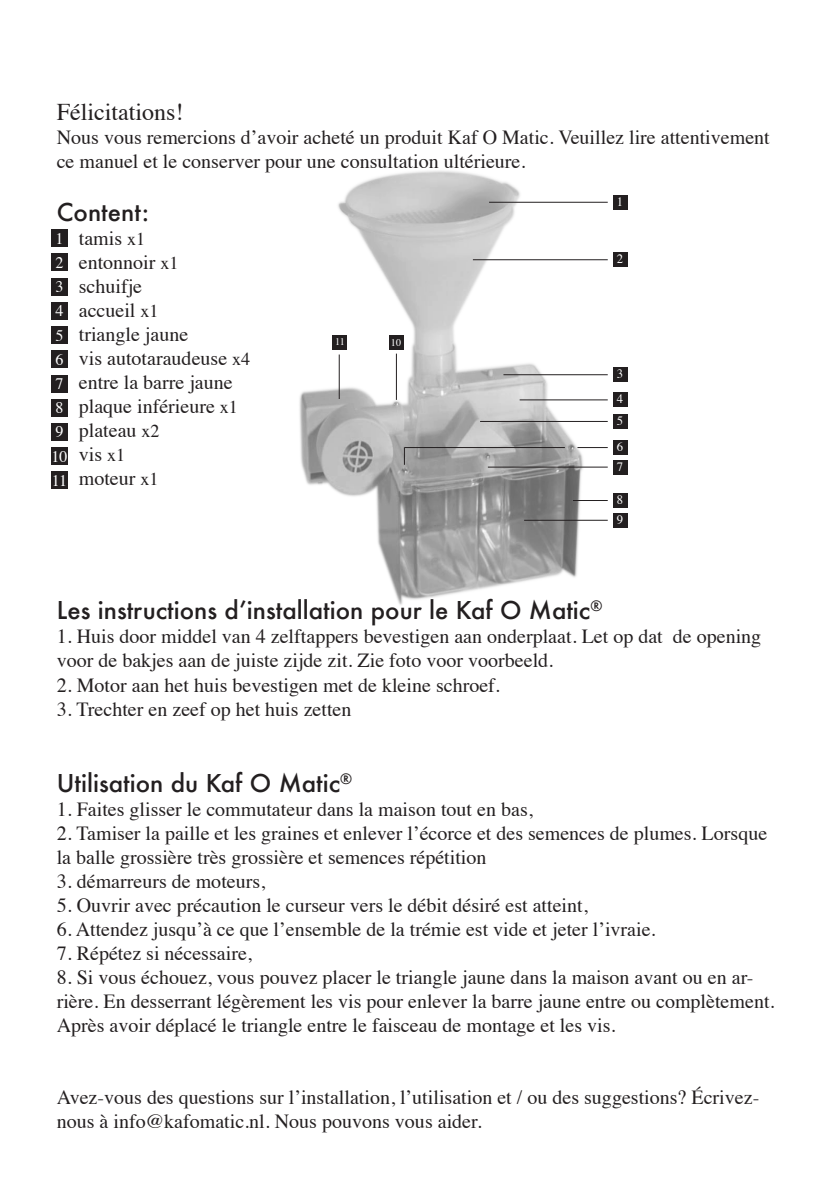
<style>
.page{position:relative;width:840px;height:1191px;background:#fff}
.page>*{position:absolute;margin:0;border:0;box-sizing:border-box;transform-origin:0 0}
.t1{font:500 24px "Futura";color:#231f20}
.t2{font:24px "Times";color:#231f20}
.t3{font:20px/24px "Times";color:#231f20}
.t4{font:16px "Times";color:#fff}
.t5{font:12.6px "Times";color:#fff}
.t6{font:10.2px "Times";color:#fff}
.s1{font-size:18px}
</style>
<div class="page">
<div style="left:51px;top:230px;width:17px;height:17px;background:#231f20"></div>
<div style="left:51px;top:254px;width:17px;height:17px;background:#231f20"></div>
<div style="left:51px;top:278px;width:17px;height:17px;background:#231f20"></div>
<div style="left:51px;top:302px;width:17px;height:17px;background:#231f20"></div>
<div style="left:51px;top:326px;width:17px;height:17px;background:#231f20"></div>
<div style="left:51px;top:351px;width:17px;height:17px;background:#231f20"></div>
<div style="left:51px;top:375px;width:17px;height:17px;background:#231f20"></div>
<div style="left:51px;top:399px;width:17px;height:17px;background:#231f20"></div>
<div style="left:51px;top:423px;width:17px;height:17px;background:#231f20"></div>
<div style="left:51px;top:447px;width:17px;height:17px;background:#231f20"></div>
<div style="left:51px;top:472px;width:17px;height:17px;background:#231f20"></div>
<img style="left:299px;top:170px;width:290px;height:435px">
<hr style="left:472px;top:259px;width:135px;height:1px;background:#231f20">
<hr style="left:519px;top:399px;width:88px;height:1px;background:#231f20">
<hr style="left:503px;top:374px;width:104px;height:1px;background:#231f20">
<hr style="left:480px;top:421px;width:127px;height:1px;background:#231f20">
<hr style="left:487px;top:467px;width:120px;height:1px;background:#231f20">
<hr style="left:577px;top:447px;width:30px;height:1px;background:#231f20">
<hr style="left:572px;top:500px;width:35px;height:1px;background:#231f20">
<hr style="left:524px;top:520px;width:83px;height:1px;background:#231f20">
<div style="left:612px;top:493px;width:15px;height:15px;background:#231f20"></div>
<div style="left:612px;top:513px;width:15px;height:14px;background:#231f20"></div>
<div style="left:612px;top:460px;width:15px;height:14px;background:#231f20"></div>
<div style="left:612px;top:440px;width:15px;height:15px;background:#231f20"></div>
<div style="left:612px;top:414px;width:15px;height:14px;background:#231f20"></div>
<div style="left:612px;top:393px;width:15px;height:14px;background:#231f20"></div>
<div style="left:612px;top:367px;width:15px;height:15px;background:#231f20"></div>
<div style="left:612px;top:252px;width:15px;height:15px;background:#231f20"></div>
<hr style="left:339px;top:354px;width:1px;height:45px;background:#231f20">
<hr style="left:396px;top:353px;width:1px;height:47px;background:#231f20">
<div style="left:332px;top:335px;width:15px;height:14px;background:#231f20"></div>
<div style="left:388px;top:335px;width:15px;height:14px;background:#231f20"></div>
<hr style="left:404px;top:447px;width:160px;height:1px;background:#231f20">
<svg style="left:404px;top:447px;width:1px;height:18px"></svg>
<hr style="left:489px;top:202px;width:118px;height:1px;background:#231f20">
<div style="left:612px;top:195px;width:15px;height:14px;background:#231f20"></div>
<p class="t2" style="left:57px;top:90px;width:128px">Félicitations!</p>
<p class="t3" style="left:57px;top:124px;width:714px">Nous vous remercions d’avoir acheté un produit Kaf O Matic. Veuillez lire attentivement ce manuel et le conserver pour une consultation ultérieure.</p>
<p class="t1" style="left:57px;top:195px;width:94px">Content:</p>
<p class="t3" style="left:79px;top:224px;width:68px">tamis <span class="s1">x1</span></p>
<p class="t3" style="left:79px;top:248px;width:101px">entonnoir <span class="s1">x1</span></p>
<p class="t3" style="left:79px;top:272px;width:65px">schuifje</p>
<p class="t3" style="left:79px;top:296px;width:81px">accueil <span class="s1">x1</span></p>
<p class="t3" style="left:79px;top:320px;width:111px">triangle jaune</p>
<p class="t3" style="left:79px;top:344px;width:173px">vis autotaraudeuse <span class="s1">x4</span></p>
<p class="t3" style="left:79px;top:368px;width:155px">entre la barre jaune</p>
<p class="t3" style="left:79px;top:392px;width:161px">plaque inférieure <span class="s1">x1</span></p>
<p class="t3" style="left:79px;top:416px;width:82px">plateau <span class="s1">x2</span></p>
<p class="t3" style="left:79px;top:440px;width:48px">vis <span class="s1">x1</span></p>
<p class="t3" style="left:79px;top:464px;width:81px">moteur <span class="s1">x1</span></p>
<p class="t5" style="left:616px;top:190px;width:8px">1</p>
<p class="t4" style="left:56px;top:223px;width:9px">1</p>
<p class="t4" style="left:56px;top:247px;width:9px">2</p>
<p class="t4" style="left:56px;top:272px;width:9px">3</p>
<p class="t4" style="left:56px;top:296px;width:9px">4</p>
<p class="t4" style="left:56px;top:320px;width:9px">5</p>
<p class="t4" style="left:56px;top:344px;width:9px">6</p>
<p class="t4" style="left:56px;top:369px;width:9px">7</p>
<p class="t4" style="left:56px;top:393px;width:9px">8</p>
<p class="t4" style="left:56px;top:417px;width:9px">9</p>
<p class="t4" style="left:52px;top:441px;width:17px">10</p>
<p class="t4" style="left:52px;top:465px;width:17px">11</p>
<p class="t5" style="left:616px;top:247px;width:8px">2</p>
<p class="t6" style="left:335px;top:332px;width:11px">11</p>
<p class="t6" style="left:391px;top:333px;width:12px">10</p>
<p class="t5" style="left:616px;top:362px;width:8px">3</p>
<p class="t5" style="left:616px;top:387px;width:8px">4</p>
<p class="t5" style="left:616px;top:409px;width:8px">5</p>
<p class="t5" style="left:616px;top:435px;width:8px">6</p>
<p class="t5" style="left:616px;top:455px;width:8px">7</p>
<p class="t5" style="left:616px;top:488px;width:8px">8</p>
<p class="t5" style="left:616px;top:508px;width:8px">9</p>
<p class="t1" style="left:57px;top:594px;width:547px">Les instructions d’installation pour le Kaf O Matic<sup>®</sup></p>
<p class="t3" style="left:57px;top:623px;width:705px">1. Huis door middel van 4 zelftappers bevestigen aan onderplaat. Let op dat de opening voor de bakjes aan de juiste zijde zit. Zie foto voor voorbeeld.</p>
<p class="t3" style="left:57px;top:671px;width:444px">2. Motor aan het huis bevestigen met de kleine schroef.</p>
<p class="t3" style="left:57px;top:695px;width:296px">3. Trechter en zeef op het huis zetten</p>
<p class="t1" style="left:57px;top:767px;width:297px">Utilisation du Kaf O Matic<sup>®</sup></p>
<p class="t3" style="left:57px;top:796px;width:477px">1. Faites glisser le commutateur dans la maison tout en bas,</p>
<p class="t3" style="left:57px;top:820px;width:711px">2. Tamiser la paille et les graines et enlever l’écorce et des semences de plumes. Lorsque la balle grossière très grossière et semences répétition</p>
<p class="t3" style="left:57px;top:868px;width:210px">3. démarreurs de moteurs,</p>
<p class="t3" style="left:57px;top:892px;width:532px">5. Ouvrir avec précaution le curseur vers le débit désiré est atteint,</p>
<p class="t3" style="left:57px;top:916px;width:600px">6. Attendez jusqu’à ce que l’ensemble de la trémie est vide et jeter l’ivraie.</p>
<p class="t3" style="left:57px;top:940px;width:196px">7. Répétez si nécessaire,</p>
<p class="t3" style="left:57px;top:964px;width:719px">8. Si vous échouez, vous pouvez placer le triangle jaune dans la maison avant ou en ar&shy;rière. En desserrant légèrement les vis pour enlever la barre jaune entre ou complètement.<br>Après avoir déplacé le triangle entre le faisceau de montage et les vis.</p>
<p class="t3" style="left:57px;top:1084px;width:703px">Avez-vous des questions sur l’installation, l’utilisation et / ou des suggestions? Écrivez&shy;nous à info@kafomatic.nl. Nous pouvons vous aider.</p>
</div>
